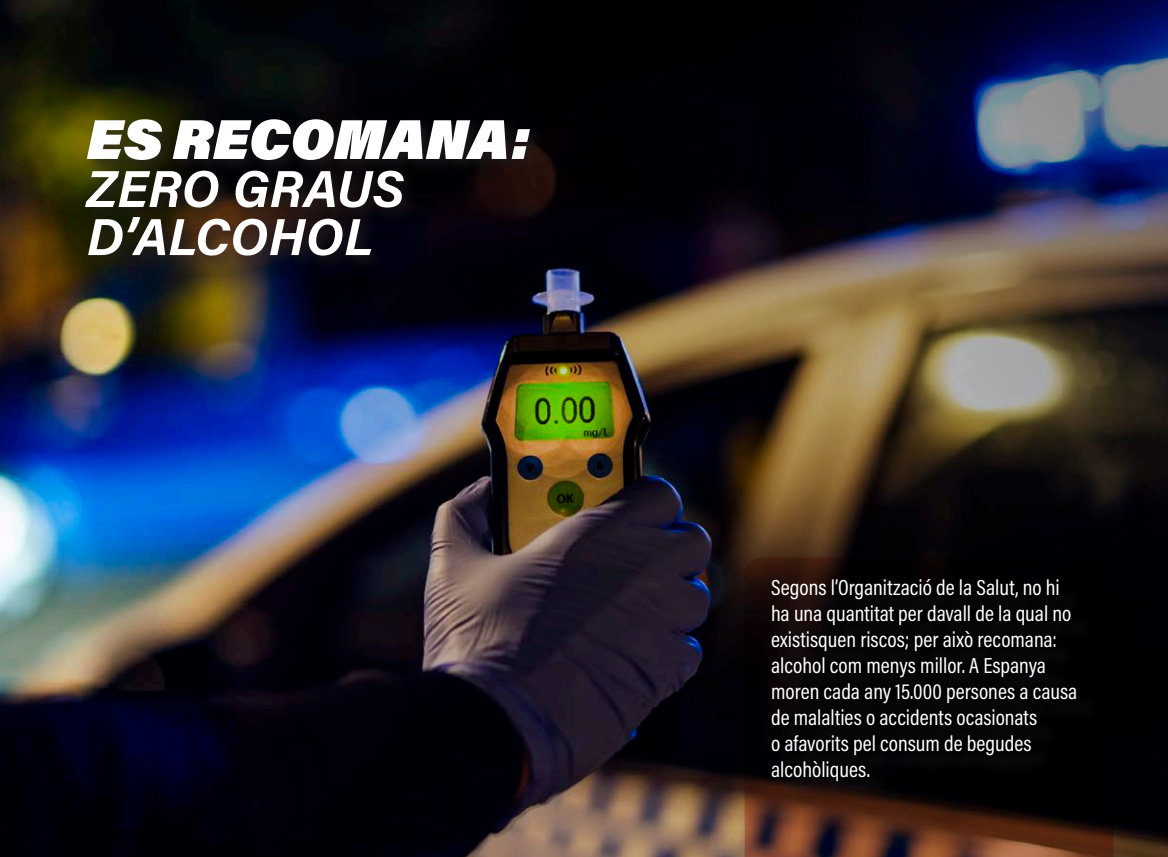
<style>
.page{position:relative;width:1168px;height:857px;background:#fff}
.page>*{position:absolute;margin:0;border:0;box-sizing:border-box;transform-origin:0 0}
.t1{font:italic 900 56px "Acumin Pro";letter-spacing:.015em;color:#fff}
.t2{font:italic 700 52px "Acumin Pro";letter-spacing:.005em;color:#fff}
.MESES{font:22px/26px "Acumin Pro Cond";color:#fff}
</style>
<div class="page">
<img style="left:0;top:0;width:1168px;height:856px">
<svg style="left:745px;top:557px;width:368px;height:299px;background:#2f1710"></svg>
<div style="left:81px;top:114px;width:464px;height:158px;background:#231f20;opacity:.75"></div>
<div style="left:776px;top:583px;width:325px;height:221px;background:#231f20;opacity:.75"></div>
<p class="t1" style="left:87px;top:99px;width:445px">ES RECOMANA:</p>
<p class="t2" style="left:87px;top:152px;width:319px">ZERO GRAUS</p>
<p class="t2" style="left:87px;top:200px;width:288px">D’ALCOHOL</p>
<p class="MESES" style="left:771px;top:573px;width:308px">Segons l’Organització de la Salut, no hi ha una quantitat per davall de la qual no existisquen riscos; per això recomana: alcohol com menys millor. A Espanya moren cada any 15.000 persones a causa de malalties o accidents ocasionats<br>o afavorits pel consum de begudes alcohòliques.</p>
</div>
